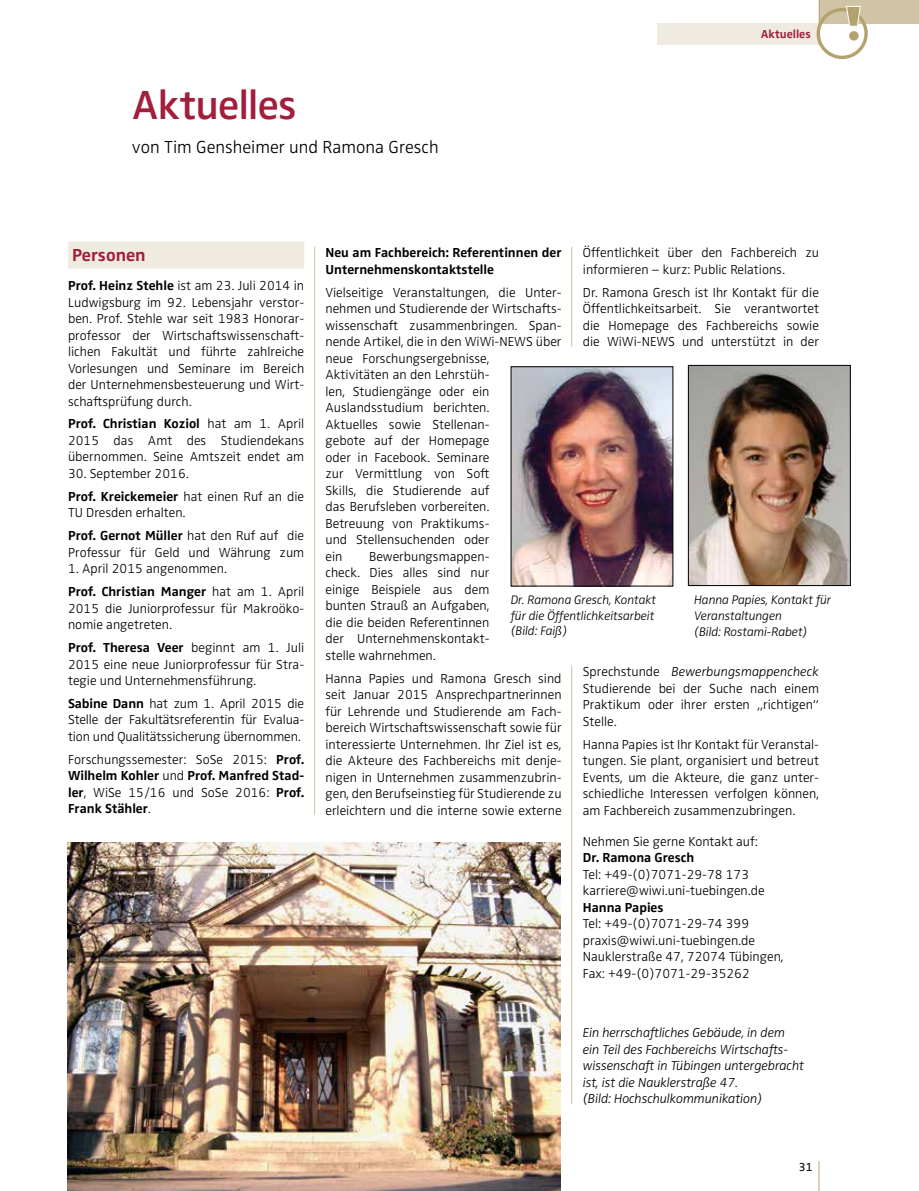
<style>
.page{position:relative;width:919px;height:1191px;background:#fff}
.page>*{position:absolute;margin:0;border:0;box-sizing:border-box;transform-origin:0 0}
.t1{font:600 42px "Zwo OT";letter-spacing:-.02em;color:#a21e3b}
.t2{font:300 18px "Zwo OT";color:#000}
.t3{font:700 18px "Zwo OT";color:#a21e3b}
.t4{font:300 13.5px/16.5px "Zwo OT";color:#000;text-align:justify}
.t5{font:700 13.5px/16.5px "Zwo OT";color:#000;text-align:justify}
.t6{font:italic 300 13.5px/16.5px "Zwo OT";letter-spacing:-.01em;color:#000}
.t7{font:italic 300 12.9px/15.6px "Zwo OT";letter-spacing:-.01em;color:#000}
.t8{font:italic 300 12.75px/15.6px "Zwo OT";letter-spacing:-.01em;color:#000}
.t9{font:700 12px "Zwo OT";color:#a21e3b}
.t10{font:12px "Zwo OT";color:#000}
.s1{font-weight:700}
.s2{font-weight:300}
.s3{font-style:italic}
</style>
<div class="page">
<hr style="left:818px;top:1161px;width:1px;height:30px;background:#d1c4a6">
<div style="left:819px;top:0;width:99px;height:23px;background:#d1c4a6"></div>
<div style="left:657px;top:23px;width:161px;height:22px;background:#efebe1"></div>
<hr style="left:818px;top:0;width:1px;height:45px;background:#b3a16e">
<div style="left:816px;top:8px;width:51px;height:51px;border:3px solid #b3a16e;border-radius:50%"></div>
<div style="left:849px;top:31px;width:9px;height:10px;background:#b3a16e;border-radius:50%"></div>
<svg style="left:846px;top:6px;width:14px;height:20px"></svg>
<hr style="left:571px;top:247px;width:1px;height:856px;background:#d1c4a6">
<hr style="left:314px;top:247px;width:1px;height:568px;background:#d1c4a6">
<div style="left:68px;top:242px;width:236px;height:27px;background:#efebe1"></div>
<img style="left:690px;top:367px;width:158px;height:217px">
<div style="left:688px;top:365px;width:162px;height:221px;border:1px solid #000"></div>
<img style="left:67px;top:842px;width:493px;height:349px">
<div style="left:566px;top:347px;width:11px;height:318px;background:#fff"></div>
<img style="left:512px;top:368px;width:159px;height:216px">
<div style="left:510px;top:366px;width:163px;height:220px;border:1px solid #000"></div>
<h1 class="t1" style="left:132px;top:80px;width:166px">Aktuelles</h1>
<h2 class="t2" style="left:132px;top:136px;width:308px">von Tim Gensheimer und Ramona Gresch</h2>
<p class="t9" style="left:760px;top:27px;width:51px">Aktuelles</p>
<h2 class="t3" style="left:72px;top:244px;width:75px">Personen</h2>
<p class="t4" style="left:68px;top:277px;width:238px"><span class="s1">Prof. Heinz Stehle</span> ist am 23. Juli 2014 in Ludwigsburg im 92. Lebensjahr verstor&shy;ben. Prof. Stehle war seit 1983 Honorar&shy;professor der Wirtschaftswissenschaft&shy;lichen Fakultät und führte zahlreiche Vorlesungen und Seminare im Bereich der Unternehmensbesteuerung und Wirt&shy;schaftsprüfung durch.</p>
<p class="t4" style="left:68px;top:416px;width:238px"><span class="s1">Prof. Christian Koziol</span> hat am 1. April 2015 das Amt des Studiendekans übernommen. Seine Amtszeit endet am</p>
<p class="t4" style="left:68px;top:462px;width:238px;line-height:23px">30. September 2016.<br><span class="s1">Prof. Kreickemeier</span> hat einen Ruf an die</p>
<p class="t4" style="left:68px;top:501px;width:237px;line-height:23px">TU Dresden erhalten.<br><span class="s1">Prof. Gernot Müller</span> hat den Ruf auf die</p>
<p class="t4" style="left:68px;top:544px;width:237px">Professur für Geld und Währung zum</p>
<p class="t4" style="left:68px;top:557px;width:237px;line-height:23px">1. April 2015 angenommen.<br><span class="s1">Prof. Christian Manger</span> hat am 1. April</p>
<p class="t4" style="left:68px;top:600px;width:238px">2015 die Juniorprofessur für Makroöko&shy;nomie angetreten.</p>
<p class="t4" style="left:68px;top:639px;width:237px"><span class="s1">Prof. Theresa Veer</span> beginnt am 1. Juli 2015 eine neue Juniorprofessur für Stra&shy;tegie und Unternehmensführung.</p>
<p class="t4" style="left:68px;top:695px;width:238px"><span class="s1">Sabine Dann</span> hat zum 1. April 2015 die Stelle der Fakultätsreferentin für Evalua&shy;tion und Qualitätssicherung übernommen.</p>
<p class="t5" style="left:68px;top:751px;width:237px"><span class="s2">Forschungssemester: SoSe 2015:</span> Prof.<br>Wilhelm Kohler <span class="s2">und</span> Prof. Manfred Stad&shy;ler<span class="s2">, WiSe 15/16 und SoSe 2016:</span> Prof.<br>Frank Stähler<span class="s2">.</span></p>
<p class="t4" style="left:583px;top:245px;width:237px">Öffentlichkeit über den Fachbereich zu informieren – kurz: Public Relations.</p>
<p class="t4" style="left:583px;top:284px;width:238px">Dr. Ramona Gresch ist Ihr Kontakt für die Öffentlichkeitsarbeit. Sie verantwortet die Homepage des Fachbereichs sowie die WiWi-NEWS und unterstützt in der</p>
<p class="t5" style="left:325px;top:245px;width:238px">Neu am Fachbereich: Referentinnen der<br>Unternehmenskontaktstelle</p>
<p class="t4" style="left:325px;top:284px;width:237px;text-align:left">Vielseitige Veranstaltungen, die Unter&shy;nehmen und Studierende der Wirtschafts&shy;wissenschaft zusammenbringen. Span&shy;nende Artikel, die in den WiWi-NEWS über neue Forschungsergebnisse,<br>Aktivitäten an den Lehrstüh-<br>len, Studiengänge oder ein<br>Auslandsstudium berichten.<br>Aktuelles sowie Stellenan-<br>gebote auf der Homepage<br>oder in Facebook. Seminare<br>zur Vermittlung von Soft<br>Skills, die Studierende auf<br>das Berufsleben vorbereiten.<br>Betreuung von Praktikums-<br>und Stellensuchenden oder<br>ein</p>
<p class="t4" style="left:325px;top:548px;width:165px;text-indent:44px">Bewerbungsmappen&shy;check. Dies alles sind nur einige Beispiele aus dem bunten Strauß an Aufgaben, die die beiden Referentinnen der Unternehmenskontakt&shy;stelle wahrnehmen.</p>
<p class="t4" style="left:325px;top:670px;width:238px">Hanna Papies und Ramona Gresch sind seit Januar 2015 Ansprechpartnerinnen für Lehrende und Studierende am Fach&shy;bereich Wirtschaftswissenschaft sowie für interessierte Unternehmen. Ihr Ziel ist es, die Akteure des Fachbereichs mit denje&shy;nigen in Unternehmen zusammenzubrin&shy;gen, den Berufseinstieg für Studierende zu erleichtern und die interne sowie externe</p>
<p class="t7" style="left:694px;top:592px;width:139px">Hanna Papies, Kontakt für<br>Veranstaltungen<br>(Bild: Rostami-Rabet)</p>
<p class="t8" style="left:510px;top:592px;width:147px">Dr. Ramona Gresch, Kontakt für die Öffentlichkeitsarbeit (Bild: Faiß)</p>
<p class="t4" style="left:583px;top:663px;width:238px">Sprechstunde <span class="s3">Bewerbungsmappencheck </span>Studierende bei der Suche nach einem Praktikum oder ihrer ersten „richtigen“ Stelle.</p>
<p class="t4" style="left:583px;top:736px;width:238px">Hanna Papies ist Ihr Kontakt für Veranstal&shy;tungen. Sie plant, organisiert und betreut Events, um die Akteure, die ganz unter&shy;schiedliche Interessen verfolgen können, am Fachbereich zusammenzubringen.</p>
<p class="t4" style="left:583px;top:833px;width:176px">Nehmen Sie gerne Kontakt auf:</p>
<p class="t5" style="left:583px;top:850px;width:113px">Dr. Ramona Gresch</p>
<p class="t4" style="left:583px;top:866px;width:183px">Tel: +49-(0)7071-29-78 173 karriere@wiwi.uni-tuebingen.de</p>
<p class="t5" style="left:583px;top:899px;width:82px">Hanna Papies</p>
<p class="t4" style="left:583px;top:916px;width:202px;text-align:left">Tel: +49-(0)7071-29-74 399 praxis@wiwi.uni-tuebingen.de<br>Nauklerstraße 47, 72074 Tübingen,<br>Fax: +49-(0)7071-29-35262</p>
<p class="t6" style="left:583px;top:1024px;width:223px">Ein herrschaftliches Gebäude, in dem ein Teil des Fachbereichs Wirtschafts&shy;wissenschaft in Tübingen untergebracht ist, ist die Nauklerstraße 47.<br>(Bild: Hochschulkommunikation)</p>
<p class="t10" style="left:798px;top:1159px;width:15px">31</p>
</div>
